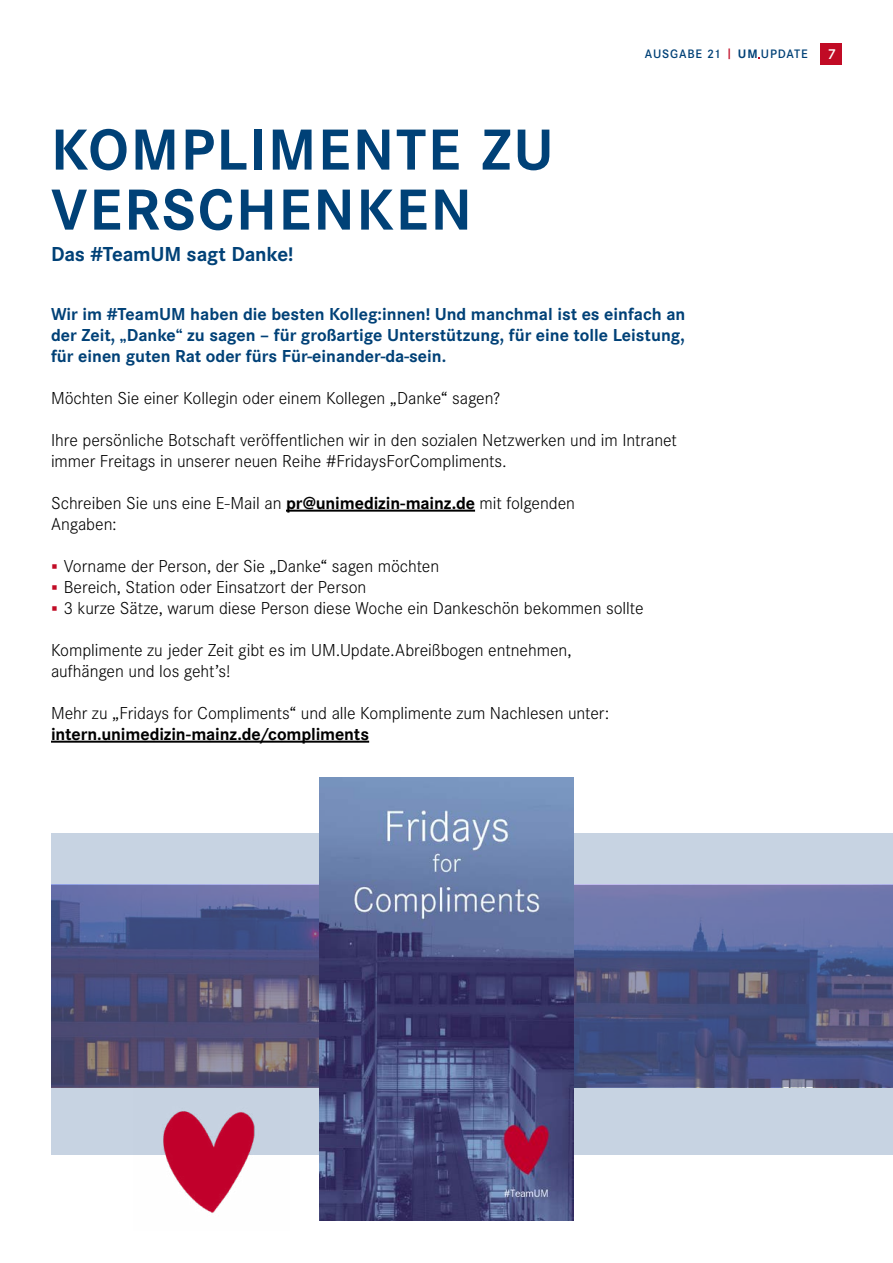
<style>
.page{position:relative;width:893px;height:1263px;background:#fff}
.page>*{position:absolute;margin:0;border:0;box-sizing:border-box;transform-origin:0 0}
.t1{font:700 60px/60px "Corporate S";letter-spacing:.03em;color:#004177}
.t2{font:700 21px "Corporate S";letter-spacing:-.01em;color:#004177}
.t3{font:300 18px/21px "Corporate S";letter-spacing:-.005em;color:#000}
.t4{font:700 18px/21px "Corporate S";color:#004177;text-align:justify}
.t5{font:700 18px "Corporate S";letter-spacing:-.005em;color:#000}
.t6{font:600 15px "Corporate S";color:#fff}
.t7{font:600 12.75px "Corporate S";letter-spacing:.07em;color:#004177}
.s1{color:#c10b25}
.s2{font-weight:700}
</style>
<div class="page">
<hr style="left:286px;top:510px;width:189px;height:2px;background:#000">
<hr style="left:51px;top:741px;width:318px;height:2px;background:#000">
<div style="left:51px;top:833px;width:842px;height:322px;background:#c7d3e2"></div>
<svg style="left:51px;top:885px;width:842px;height:201px;background:#545a87"></svg>
<img style="left:320px;top:778px;width:253px;height:443px">
<img style="left:134px;top:1080px;width:156px;height:133px">
<div style="left:821px;top:43px;width:21px;height:21px;background:#c10b25"></div>
<h1 class="t1" style="left:51px;top:121px;width:504px">KOMPLIMENTE ZU<br>VERSCHENKEN</h1>
<p class="t2" style="left:51px;top:242px;width:244px">Das #TeamUM sagt Danke!</p>
<p class="t7" style="left:645px;top:47px;width:164px">AUSGABE 21 <span class="s1">|</span> <span class="s2">UM</span> UPDATE</p>
<p class="t6" style="left:828px;top:45px;width:8px">7</p>
<p class="t4" style="left:51px;top:304px;width:636px">Wir im #TeamUM haben die besten Kolleg:innen! Und manchmal ist es einfach an der Zeit, „Danke“ zu sagen – für großartige Unterstützung, für eine tolle Leistung, für einen guten Rat oder fürs Für-einander-da-sein.</p>
<p class="t3" style="left:51px;top:387px;width:451px">Möchten Sie einer Kollegin oder einem Kollegen „Danke“ sagen?</p>
<p class="t3" style="left:51px;top:429px;width:627px">Ihre persönliche Botschaft veröffentlichen wir in den sozialen Netzwerken und im Intranet immer Freitags in unserer neuen Reihe #FridaysForCompliments.</p>
<p class="t3" style="left:51px;top:492px;width:526px">Schreiben Sie uns eine E-Mail an <span class="s2">pr@unimedizin-mainz.de</span> mit folgenden<br>Angaben:</p>
<p class="t3" style="left:64px;top:555px;width:581px">Vorname der Person, der Sie „Danke“ sagen möchten<br>Bereich, Station oder Einsatzort der Person<br>3 kurze Sätze, warum diese Person diese Woche ein Dankeschön bekommen sollte</p>
<p class="t3" style="left:51px;top:639px;width:522px">Komplimente zu jeder Zeit gibt es im UM.Update.Abreißbogen entnehmen, aufhängen und los geht’s!</p>
<p class="t3" style="left:51px;top:702px;width:560px">Mehr zu „Fridays for Compliments“ und alle Komplimente zum Nachlesen unter:</p>
<p class="t5" style="left:51px;top:723px;width:320px">intern.unimedizin-mainz.de/compliments</p>
</div>
